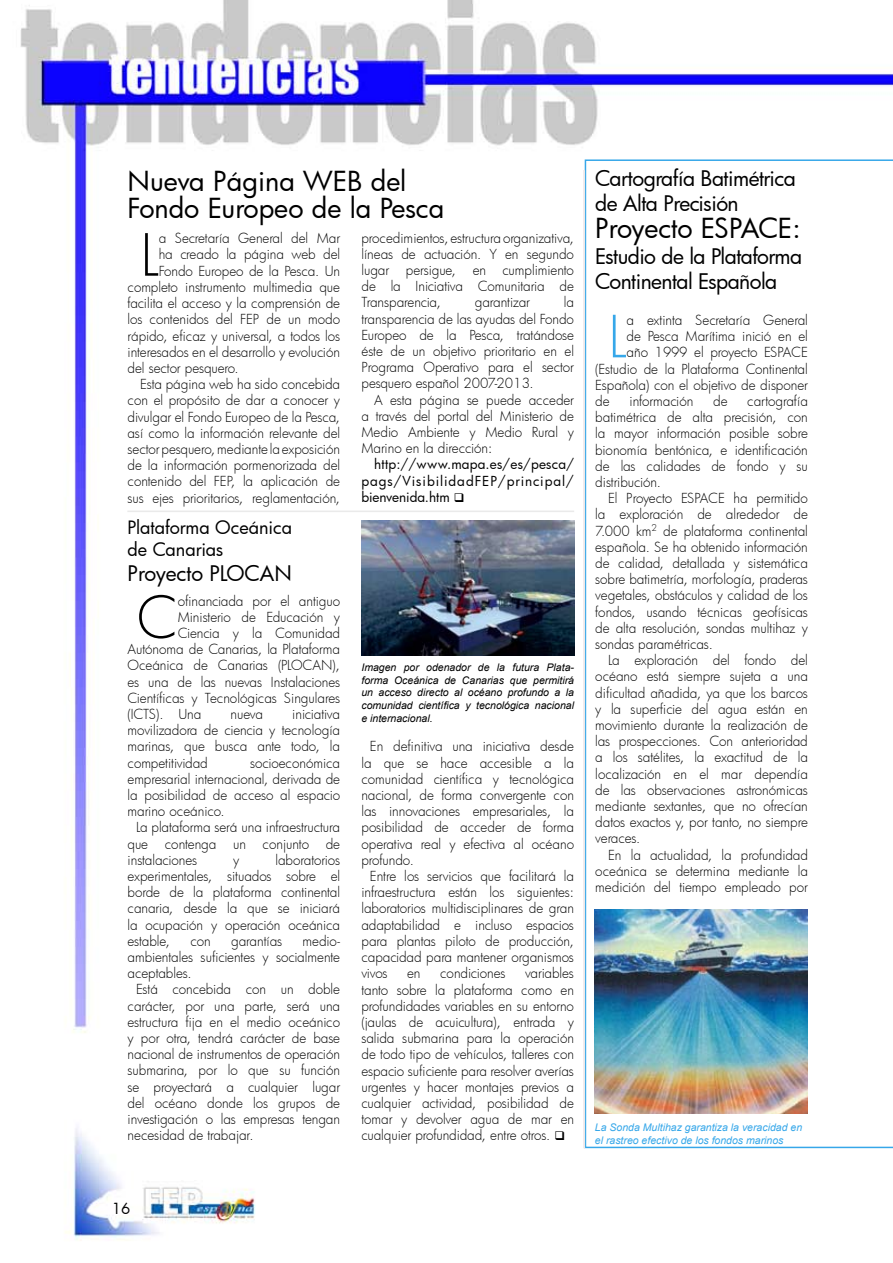
<style>
.page{position:relative;width:893px;height:1263px;background:#fff}
.page>*{position:absolute;margin:0;border:0;box-sizing:border-box;transform-origin:0 0}
.t1{font:300 56.55px "Futura";color:#000}
.t2{font:300 56.55px "Futura";color:#36a7e9}
.t3{font:27px "Futura";color:#000}
.t4{font:21px/25.2px "Futura";letter-spacing:-.025em;color:#000}
.t5{font:18px "Futura";color:#000}
.t6{font:15px "Futura";color:#000}
.t7{font:300 13.5px/16.2px "Futura";letter-spacing:-.005em;color:#000;text-align:justify}
.t8{font:13.5px/16.2px "Futura";letter-spacing:.06em;color:#000;text-align:justify}
.t9{font:italic 10.5px/12.6px "Arial";color:#000;text-align:justify}
.t10{font:italic 10.5px/12.6px "Arial";color:#36a7e9}
</style>
<div class="page">
<img style="left:20px;top:0;width:873px;height:1241px">
<svg style="left:585px;top:159px;width:308px;height:989px"></svg>
<svg style="left:109px;top:1198px;width:24px;height:20px"></svg>
<img style="left:595px;top:909px;width:213px;height:204px">
<hr style="left:128px;top:511px;width:446px;height:1px;background:#eaeaea">
<img style="left:361px;top:521px;width:213px;height:134px">
<hr style="left:584px;top:170px;width:1px;height:978px;background:#eaeaea">
<p class="t3" style="left:128px;top:162px;width:280px">Nueva Página WEB del</p>
<p class="t3" style="left:128px;top:189px;width:318px">Fondo Europeo de la Pesca</p>
<p class="t7" style="left:361px;top:229px;width:214px">procedimientos, estructura organizativa, líneas de actuación. Y en segundo lugar persigue, en cumplimiento de la Iniciativa Comunitaria de Transparencia,</p>
<p class="t1" style="left:140px;top:217px;width:20px">L</p>
<p class="t7" style="left:159px;top:230px;width:183px">a Secretaría General del Mar</p>
<p class="t7" style="left:159px;top:246px;width:183px">ha creado la página web del</p>
<p class="t7" style="left:159px;top:262px;width:183px">Fondo Europeo de la Pesca. Un</p>
<p class="t7" style="left:128px;top:279px;width:214px">completo instrumento multimedia que</p>
<p class="t7" style="left:128px;top:295px;width:214px">facilita el acceso y la comprensión de</p>
<p class="t7" style="left:128px;top:311px;width:214px">los contenidos del FEP de un modo</p>
<p class="t7" style="left:128px;top:327px;width:214px">rápido, eficaz y universal, a todos los</p>
<p class="t7" style="left:128px;top:343px;width:214px">interesados en el desarrollo y evolución</p>
<p class="t7" style="left:128px;top:360px;width:113px">del sector pesquero.</p>
<p class="t7" style="left:128px;top:376px;width:214px;text-indent:13px">Esta página web ha sido concebida con el propósito de dar a conocer y divulgar el Fondo Europeo de la Pesca, así como la información relevante del sector pesquero, mediante la exposición de la información pormenorizada del contenido del FEP, la aplicación de sus ejes prioritarios, reglamentación,</p>
<p class="t7" style="left:361px;top:294px;width:214px;text-indent:202px">la transparencia de las ayudas del Fondo Europeo de la Pesca, tratándose éste de un objetivo prioritario en el Programa Operativo para el sector pesquero español 2007-2013.</p>
<p class="t7" style="left:361px;top:391px;width:214px;text-indent:13px">A esta página se puede acceder a través del portal del Ministerio de Medio Ambiente y Medio Rural y Marino en la dirección:</p>
<p class="t8" style="left:361px;top:456px;width:214px;text-indent:13px">http://www.mapa.es/es/pesca/ pags/VisibilidadFEP/principal/ bienvenida.htm ❑</p>
<p class="t7" style="left:475px;top:294px;width:57px">garantizar</p>
<p class="t5" style="left:128px;top:516px;width:166px">Plataforma Oceánica</p>
<p class="t5" style="left:128px;top:537px;width:97px">de Canarias</p>
<p class="t4" style="left:128px;top:560px;width:166px">Proyecto PLOCAN</p>
<p class="t1" style="left:136px;top:579px;width:43px">C</p>
<p class="t7" style="left:178px;top:592px;width:164px">ofinanciada por el antiguo</p>
<p class="t7" style="left:178px;top:608px;width:164px">Ministerio de Educación y</p>
<p class="t7" style="left:178px;top:625px;width:164px">Ciencia y la Comunidad</p>
<p class="t7" style="left:128px;top:641px;width:214px">Autónoma de Canarias, la Plataforma</p>
<p class="t7" style="left:128px;top:657px;width:214px">Oceánica de Canarias (PLOCAN),</p>
<p class="t7" style="left:128px;top:673px;width:214px">es una de las nuevas Instalaciones</p>
<p class="t7" style="left:128px;top:689px;width:214px">Científicas y Tecnológicas Singulares</p>
<p class="t7" style="left:128px;top:706px;width:75px">(ICTS). Una</p>
<p class="t7" style="left:231px;top:706px;width:34px">nueva</p>
<p class="t7" style="left:128px;top:706px;width:214px;text-indent:165px">iniciativa movilizadora de ciencia y tecnología marinas, que busca ante todo, la competitividad</p>
<p class="t7" style="left:128px;top:754px;width:214px;text-indent:123px">socioeconómica empresarial internacional, derivada de la posibilidad de acceso al espacio marino oceánico.</p>
<p class="t7" style="left:128px;top:819px;width:214px;text-indent:9px">La plataforma será una infraestructura que contenga un conjunto de instalaciones</p>
<p class="t7" style="left:128px;top:851px;width:214px;text-indent:148px">laboratorios experimentales, situados sobre el borde de la plataforma continental canaria, desde la que se iniciará la ocupación y operación oceánica estable,</p>
<p class="t7" style="left:233px;top:851px;width:8px">y</p>
<p class="t7" style="left:128px;top:932px;width:214px;text-indent:175px">medio&shy;ambientales suficientes y socialmente aceptables.</p>
<p class="t7" style="left:128px;top:981px;width:214px;text-indent:9px">Está concebida con un doble carácter, por una parte, será una estructura fija en el medio oceánico y por otra, tendrá carácter de base nacional de instrumentos de operación submarina, por lo que su función se proyectará a cualquier lugar del océano donde los grupos de investigación o las empresas tengan necesidad de trabajar.</p>
<p class="t7" style="left:190px;top:932px;width:22px">con</p>
<p class="t7" style="left:231px;top:932px;width:52px">garantías</p>
<p class="t9" style="left:361px;top:661px;width:214px">Imagen por odenador de la futura Plata&shy;forma Oceánica de Canarias que permitirá un acceso directo al océano profundo a la comunidad científica y tecnológica nacional e internacional.</p>
<p class="t7" style="left:361px;top:738px;width:214px;text-indent:9px">En definitiva una iniciativa desde la que se hace accesible a la comunidad científica y tecnológica nacional, de forma convergente con las innovaciones empresariales, la posibilidad de acceder de forma operativa real y efectiva al océano profundo.</p>
<p class="t7" style="left:361px;top:868px;width:214px;text-indent:9px">Entre los servicios que facilitará la infraestructura están los siguientes: laboratorios multidisciplinares de gran adaptabilidad e incluso espacios para plantas piloto de producción, capacidad para mantener organismos vivos</p>
<p class="t7" style="left:361px;top:965px;width:214px;text-indent:164px">variables tanto sobre la plataforma como en profundidades variables en su entorno (jaulas de acuicultura), entrada y salida submarina para la operación de todo tipo de vehículos, talleres con espacio suficiente para resolver averías urgentes y hacer montajes previos a cualquier actividad, posibilidad de tomar y devolver agua de mar en cualquier profundidad, entre otros. ❑</p>
<p class="t7" style="left:407px;top:965px;width:15px">en</p>
<p class="t7" style="left:440px;top:965px;width:67px">condiciones</p>
<p class="t4" style="left:595px;top:165px;width:202px">Cartografía Batimétrica de Alta Precisión</p>
<p class="t3" style="left:595px;top:210px;width:207px">Proyecto ESPACE:</p>
<p class="t4" style="left:595px;top:243px;width:209px">Estudio de la Plataforma<br>Continental Española</p>
<p class="t2" style="left:608px;top:299px;width:20px">L</p>
<p class="t7" style="left:627px;top:312px;width:183px">a extinta Secretaría General</p>
<p class="t7" style="left:627px;top:328px;width:183px">de Pesca Marítima inició en el</p>
<p class="t7" style="left:627px;top:344px;width:183px">año 1999 el proyecto ESPACE</p>
<p class="t7" style="left:595px;top:360px;width:214px">(Estudio de la Plataforma Continental</p>
<p class="t7" style="left:595px;top:376px;width:214px">Española) con el objetivo de disponer</p>
<p class="t7" style="left:595px;top:393px;width:16px">de</p>
<p class="t7" style="left:629px;top:393px;width:65px">información</p>
<p class="t7" style="left:713px;top:393px;width:16px">de</p>
<p class="t7" style="left:595px;top:393px;width:214px;text-indent:152px">cartografía batimétrica de alta precisión, con la mayor información posible sobre bionomía bentónica, e identificación de las calidades de fondo y su distribución.</p>
<p class="t7" style="left:595px;top:490px;width:214px;text-indent:13px">El Proyecto ESPACE ha permitido la exploración de alrededor de 7.000 km<sup>2</sup> de plataforma continental española. Se ha obtenido información de calidad, detallada y sistemática sobre batimetría, morfología, praderas vegetales, obstáculos y calidad de los fondos, usando técnicas geofísicas de alta resolución, sondas multihaz y sondas paramétricas.</p>
<p class="t7" style="left:595px;top:652px;width:214px;text-indent:13px">La exploración del fondo del océano está siempre sujeta a una dificultad añadida, ya que los barcos y la superficie del agua están en movimiento durante la realización de las prospecciones. Con anterioridad a los satélites, la exactitud de la localización en el mar dependía de las observaciones astronómicas mediante sextantes, que no ofrecían datos exactos y, por tanto, no siempre veraces.</p>
<p class="t7" style="left:595px;top:846px;width:214px;text-indent:13px">En la actualidad, la profundidad oceánica se determina mediante la medición del tiempo empleado por</p>
<p class="t10" style="left:595px;top:1121px;width:209px">La Sonda Multihaz garantiza la veracidad en el rastreo efectivo de los fondos marinos</p>
<p class="t6" style="left:112px;top:1198px;width:20px">16</p>
</div>
